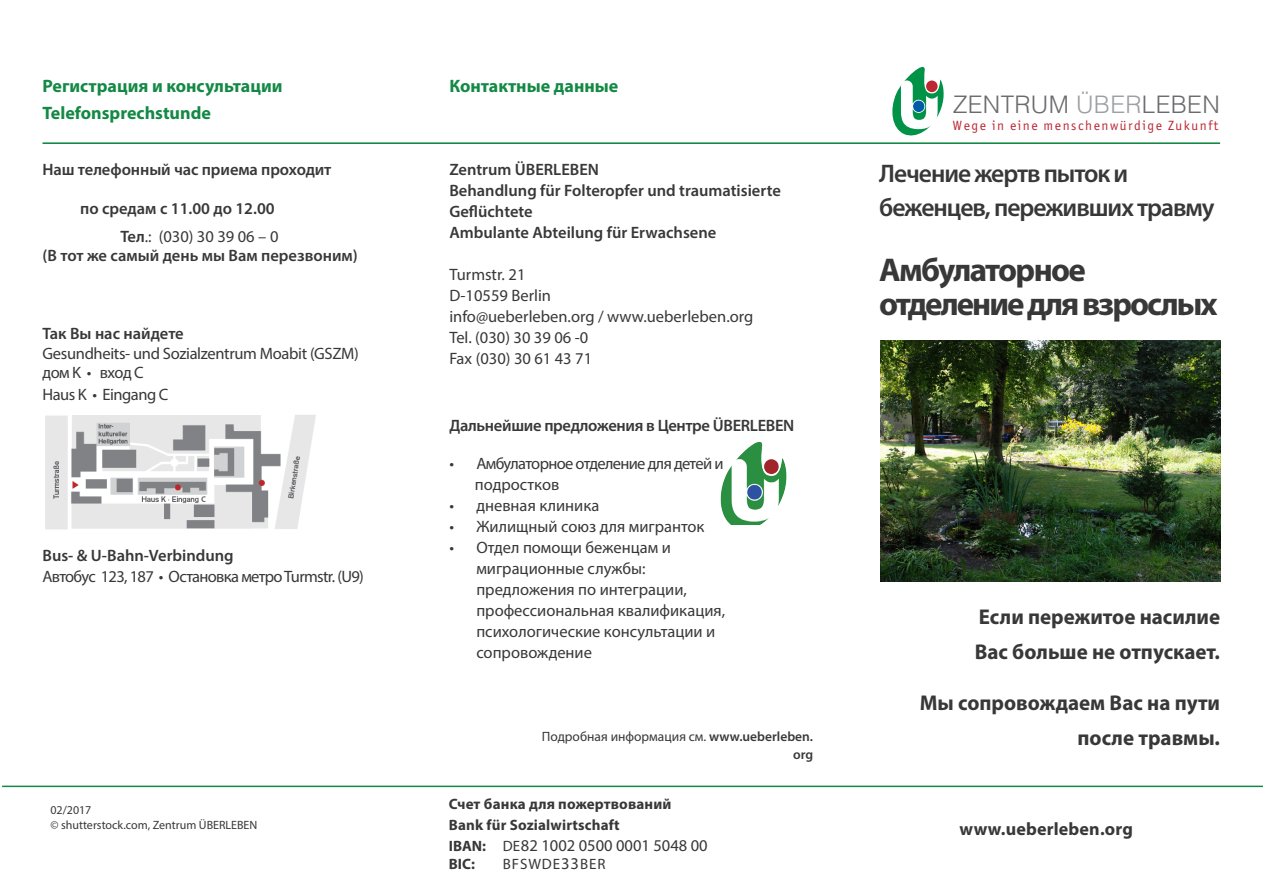
<style>
.page{position:relative;width:1263px;height:893px;background:#fff}
.page>*{position:absolute;margin:0;border:0;box-sizing:border-box;transform-origin:0 0}
.t1{font:700 33px/34.5px "Myriad Pro";letter-spacing:-.06em;color:#383839}
.t2{font:600 25.5px/34.5px "Myriad Pro";letter-spacing:-.04em;color:#383839}
.t3{font:300 24.15px "Helvetica";letter-spacing:.015em;color:#6b6b6e}
.t4{font:700 21.45px/34.5px "Myriad Pro";color:#383839}
.t5{font:700 18px/27px "Myriad Pro";color:#138945}
.t6{font:700 18px "Myriad Pro";letter-spacing:.01em;color:#383839}
.t7{font:16.5px/21px "Myriad Pro";color:#383839}
.t8{font:600 16.5px/21px "Myriad Pro";color:#383839}
.t9{font:16.5px "Myriad Pro";letter-spacing:-.04em;color:#383839}
.t10{font:16.5px "Myriad Pro";letter-spacing:-.02em;color:#383839}
.t11{font:600 16.5px "Myriad Pro";letter-spacing:-.02em;color:#383839}
.t12{font:16.5px "Myriad Pro";letter-spacing:-.03em;color:#383839}
.t13{font:700 15px "Myriad Pro";letter-spacing:.01em;color:#383839}
.t14{font:15px "Myriad Pro";letter-spacing:.06em;color:#383839}
.t15{font:13.5px/18px "Myriad Pro";color:#383839;text-align:right}
.t16{font:13.5px "Officina San ITC";letter-spacing:.12em;color:#bc2732}
.t17{font:12px/15px "Myriad Pro";color:#383839}
.s1{font-weight:600}
.s2{font-weight:700;font-size:15px}
.s3{font-size:15px}
.s4{font-size:16.5px}
.s5{color:#9d9fa2}
</style>
<div class="page">
<hr style="left:43px;top:142px;width:1177px;height:2px;background:#138945">
<hr style="left:2px;top:786px;width:1261px;height:1px;background:#138945">
<img style="left:880px;top:340px;width:340px;height:241px">
<img style="left:721px;top:441px;width:66px;height:84px">
<img style="left:45px;top:415px;width:271px;height:115px">
<svg style="left:892px;top:67px;width:52px;height:68px"></svg>
<div style="left:913px;top:101px;width:11px;height:11px;background:#015ba6;border-radius:50%"></div>
<div style="left:926px;top:81px;width:11px;height:11px;background:#bc2732;border-radius:50%"></div>
<p class="t5" style="left:43px;top:72px;width:242px">Регистрация и консультации<br>Telefonsprechstunde</p>
<p class="t8" style="left:43px;top:158px;width:290px">Наш телефонный час приема проходит</p>
<p class="t8" style="left:80px;top:197px;width:196px">по средам с 11.00 до 12.00</p>
<p class="t7" style="left:120px;top:226px;width:160px"><span class="s1">Тел</span>.: (030) 30 39 06 – 0</p>
<p class="t8" style="left:43px;top:245px;width:317px">(В тот же самый день мы Вам перезвоним)</p>
<p class="t8" style="left:43px;top:323px;width:143px">Так Вы нас найдете</p>
<p class="t10" style="left:43px;top:343px;width:318px">Gesundheits- und Sozialzentrum Moabit (GSZM)</p>
<p class="t7" style="left:43px;top:362px;width:103px">дом K • вход C</p>
<p class="t12" style="left:43px;top:385px;width:127px">Haus K • Eingang C</p>
<p class="t8" style="left:43px;top:545px;width:193px">Bus- &amp; U-Bahn-Verbindung</p>
<p class="t9" style="left:43px;top:567px;width:323px">Автобус 123, 187 • Остановка метро Turmstr. (U9)</p>
<p class="t17" style="left:50px;top:802px;width:208px">02/2017<br>© shutterstock.com, Zentrum ÜBERLEBEN</p>
<p class="t5" style="left:449px;top:72px;width:171px">Контактные данные</p>
<p class="t8" style="left:449px;top:158px;width:151px">Zentrum ÜBERLEBEN</p>
<p class="t8" style="left:449px;top:179px;width:333px">Behandlung für Folteropfer und traumatisierte<br>Geflüchtete<br>Ambulante Abteilung für Erwachsene</p>
<p class="t7" style="left:449px;top:264px;width:78px">Turmstr. 21</p>
<p class="t7" style="left:449px;top:285px;width:103px">D-10559 Berlin</p>
<p class="t7" style="left:449px;top:306px;width:305px">info@ueberleben.org / www.ueberleben.org</p>
<p class="t7" style="left:449px;top:327px;width:141px">Tel. (030) 30 39 06 -0</p>
<p class="t7" style="left:449px;top:348px;width:144px">Fax (030) 30 61 43 71</p>
<p class="t11" style="left:449px;top:415px;width:347px">Дальнейшие предложения в Центре ÜBERLEBEN</p>
<p class="t9" style="left:449px;top:454px;width:276px">• Амбулаторное отделение для детей и</p>
<p class="t7" style="left:475px;top:474px;width:86px">подростков</p>
<p class="t7" style="left:449px;top:495px;width:152px">• дневная клиника</p>
<p class="t7" style="left:449px;top:516px;width:257px">• Жилищный союз для мигранток</p>
<p class="t7" style="left:476px;top:537px;width:250px;text-indent:-27px">• Отдел помощи беженцам и миграционные службы: предложения по интеграции, профессиональная квалификация, психологические консультации и сопровождение</p>
<p class="t15" style="left:542px;top:727px;width:273px">Подробная информация см. <span class="s1">www.ueberleben. org</span></p>
<p class="t13" style="left:449px;top:794px;width:224px">Счет банка для пожертвований</p>
<p class="t13" style="left:449px;top:815px;width:172px">Bank für Sozialwirtschaft</p>
<p class="t7" style="left:449px;top:835px;width:260px"><span class="s2">IBAN:</span> <span class="s3">DE</span>82 1002 0500 0001 5048 00</p>
<p class="t13" style="left:449px;top:854px;width:28px">BIC:</p>
<p class="t14" style="left:503px;top:855px;width:104px">BFSWDE<span class="s4">33</span>BER</p>
<p class="t3" style="left:953px;top:84px;width:269px">ZENTRUM <span class="s5">ÜBER</span>LEBEN</p>
<p class="t16" style="left:953px;top:118px;width:267px">Wege in eine menschenwürdige Zukunft</p>
<p class="t2" style="left:879px;top:155px;width:337px">Лечение жертв пыток и беженцев, переживших травму</p>
<p class="t1" style="left:879px;top:251px;width:340px">Амбулаторное отделение для взрослых</p>
<p class="t4" style="left:975px;top:599px;width:247px">Если пережитое насилие<br>Вас больше не отпускает.</p>
<p class="t4" style="left:920px;top:685px;width:302px;text-align:right">Мы сопровождаем Вас на пути после травмы.</p>
<p class="t6" style="left:959px;top:817px;width:175px">www.ueberleben.org</p>
</div>
